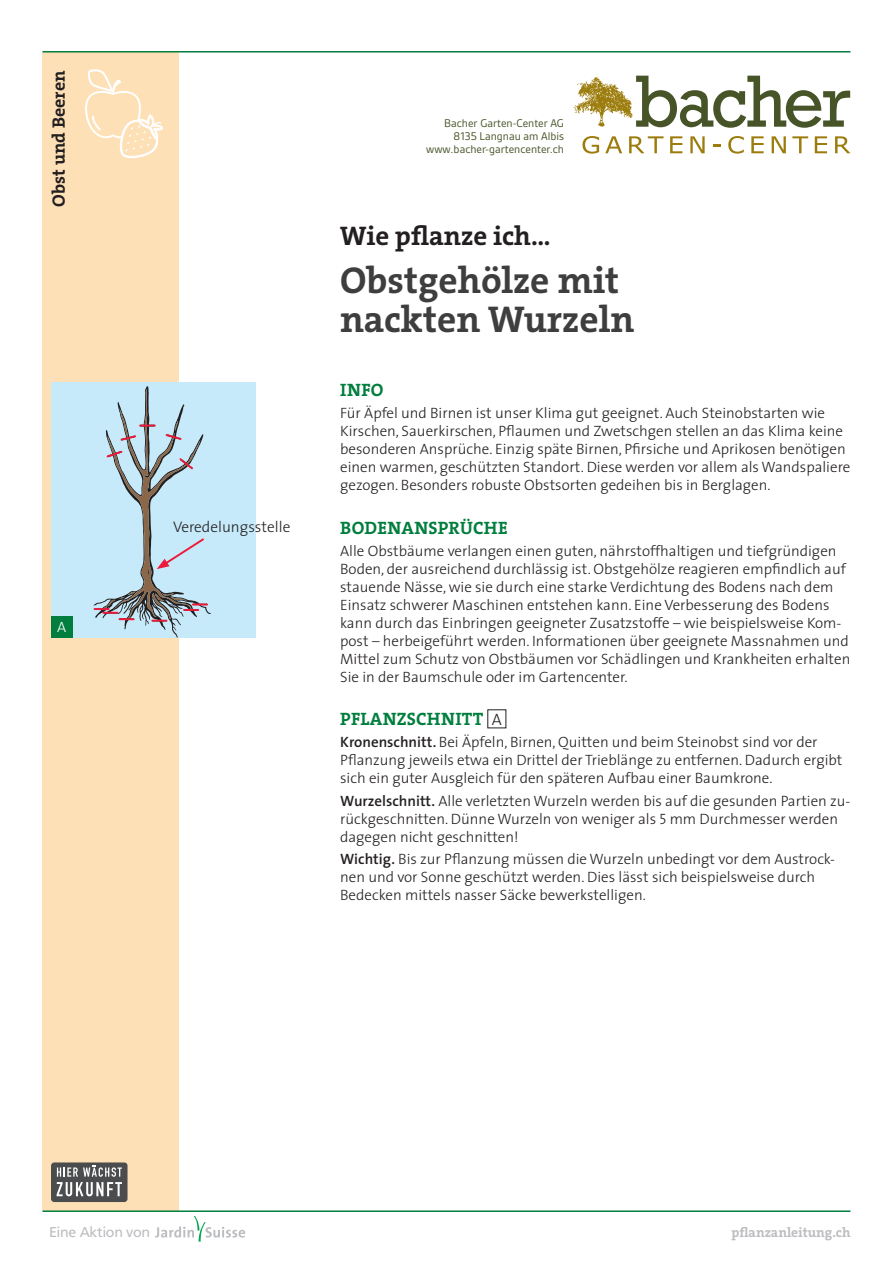
<style>
.page{position:relative;width:893px;height:1263px;background:#fff}
.page>*{position:absolute;margin:0;border:0;box-sizing:border-box;transform-origin:0 0}
.t1{font:37.5px/39px "The Serif HP7 Bld";color:#3e3e3f}
.t2{font:27px "The Serif HP7 Bld";color:#231f20}
._02_Titel_Prio_1{font:18px "The Serif HP7 Bld";letter-spacing:.015em;color:#007e3d}
.t3{font:18px "The Serif HP7 Bld";color:#231f20}
.t4{font:300 16.5px "The Sans";color:#231f20}
.t5{font:300 15.3px "The Sans";color:#231f20}
._01_Grundtext{font:300 15px/18px "The Sans";color:#231f20}
.t6{font:300 15px "The Sans";color:#fff}
.t7{font:14.25px "Frutiger LT";letter-spacing:-.025em;color:#bcbdc0}
._01_Grundtext_Aufzäh{font:13.65px "The Serif HP7 Bld";color:#bcbdc0}
.t8{font:12px "Gesta";color:#475428}
.s1{font-weight:600}
.s2{font-family:"The Sans Light Caps";font-weight:400}
</style>
<div class="page">
<svg style="left:155px;top:1216px;width:90px;height:26px"></svg>
<div style="left:43px;top:52px;width:136px;height:1158px;background:#fee0b6"></div>
<hr style="left:43px;top:1210px;width:807px;height:2px;background:#007e3d">
<hr style="left:43px;top:51px;width:807px;height:2px;background:#007e3d">
<div style="left:51px;top:382px;width:204px;height:255px;background:#c6eafa"></div>
<div style="left:51px;top:616px;width:21px;height:21px;background:#007e3d"></div>
<svg style="left:94px;top:386px;width:117px;height:251px"></svg>
<svg style="left:85px;top:69px;width:78px;height:89px"></svg>
<div style="left:51px;top:1162px;width:77px;height:40px;background:#4b4c4d;border-radius:3px"></div>
<svg style="left:57px;top:1165px;width:65px;height:31px"></svg>
<img style="left:573px;top:74px;width:72px;height:53px">
<svg style="left:636px;top:76px;width:214px;height:52px"></svg>
<svg style="left:582px;top:136px;width:17px;height:18px"></svg>
<svg style="left:605px;top:136px;width:17px;height:17px"></svg>
<svg style="left:629px;top:136px;width:34px;height:17px"></svg>
<svg style="left:670px;top:136px;width:12px;height:17px"></svg>
<svg style="left:690px;top:136px;width:15px;height:17px"></svg>
<svg style="left:713px;top:145px;width:8px;height:2px"></svg>
<svg style="left:728px;top:136px;width:16px;height:18px"></svg>
<svg style="left:751px;top:136px;width:13px;height:17px"></svg>
<svg style="left:772px;top:136px;width:14px;height:17px"></svg>
<svg style="left:792px;top:136px;width:16px;height:17px"></svg>
<svg style="left:815px;top:136px;width:12px;height:17px"></svg>
<svg style="left:835px;top:136px;width:15px;height:17px"></svg>
<p class="t3" style="left:47px;top:206px;width:138px;rotate:-90deg">Obst und Beeren</p>
<p class="t6" style="left:57px;top:614px;width:11px">A</p>
<p class="t5" style="left:173px;top:514px;width:119px">Veredelungsstelle</p>
<p class="t8" style="left:444px;top:116px;width:121px">Bacher Garten-Center AG</p>
<p class="t8" style="left:454px;top:129px;width:112px">8135 Langnau am Albis</p>
<p class="t8" style="left:426px;top:143px;width:139px">www.bacher-gartencenter.ch</p>
<p class="t2" style="left:340px;top:218px;width:212px">Wie pflanze ich…</p>
<p class="t1" style="left:340px;top:261px;width:296px">Obstgehölze mit nackten Wurzeln</p>
<p class="_02_Titel_Prio_1" style="left:340px;top:378px;width:45px">INFO</p>
<p class="_01_Grundtext" style="left:340px;top:404px;width:512px">Für Äpfel und Birnen ist unser Klima gut geeignet. Auch Steinobstarten wie Kirschen, Sauerkirschen, Pflaumen und Zwetschgen stellen an das Klima keine besonderen Ansprüche. Einzig späte Birnen, Pfirsiche und Aprikosen benötigen einen warmen, geschützten Standort. Diese werden vor allem als Wandspaliere gezogen. Besonders robuste Obstsorten gedeihen bis in Berglagen.</p>
<p class="_02_Titel_Prio_1" style="left:340px;top:515px;width:169px">BODENANSPRÜCHE</p>
<p class="_01_Grundtext" style="left:340px;top:541px;width:512px">Alle Obstbäume verlangen einen guten, nährstoffhaltigen und tiefgründigen Boden, der ausreichend durchlässig ist. Obstgehölze reagieren empfindlich auf stauende Nässe, wie sie durch eine starke Verdichtung des Bodens nach dem Einsatz schwerer Maschinen entstehen kann. Eine Verbesserung des Bodens kann durch das Einbringen geeigneter Zusatzstoffe – wie beispielsweise Kom&shy;post – herbeigeführt werden. Informationen über geeignete Massnahmen und Mittel zum Schutz von Obstbäumen vor Schädlingen und Krankheiten erhalten Sie in der Baumschule oder im Gartencenter.</p>
<p class="_02_Titel_Prio_1" style="left:340px;top:707px;width:145px">PFLANZSCHNITT</p>
<p class="t4" style="left:492px;top:706px;width:12px">A</p>
<p class="_01_Grundtext" style="left:340px;top:733px;width:504px"><span class="s1">Kronenschnitt.</span> Bei Äpfeln, Birnen, Quitten und beim Steinobst sind vor der<br>Pflanzung jeweils etwa ein Drittel der Trieblänge zu entfernen. Dadurch ergibt sich ein guter Ausgleich für den späteren Aufbau einer Baumkrone.</p>
<p class="_01_Grundtext" style="left:340px;top:791px;width:512px"><span class="s1">Wurzelschnitt.</span> Alle verletzten Wurzeln werden bis auf die gesunden Partien zu&shy;rückgeschnitten. Dünne Wurzeln von weniger als <span class="s2">5</span> mm Durchmesser werden dagegen nicht geschnitten!</p>
<p class="_01_Grundtext" style="left:340px;top:849px;width:496px"><span class="s1">Wichtig.</span> Bis zur Pflanzung müssen die Wurzeln unbedingt vor dem Austrock&shy;nen und vor Sonne geschützt werden. Dies lässt sich beispielsweise durch<br>Bedecken mittels nasser Säcke bewerkstelligen.</p>
<p class="t7" style="left:49px;top:1224px;width:103px">Eine Aktion von</p>
<p class="_01_Grundtext_Aufzäh" style="left:731px;top:1224px;width:120px">pflanzanleitung.ch</p>
</div>
